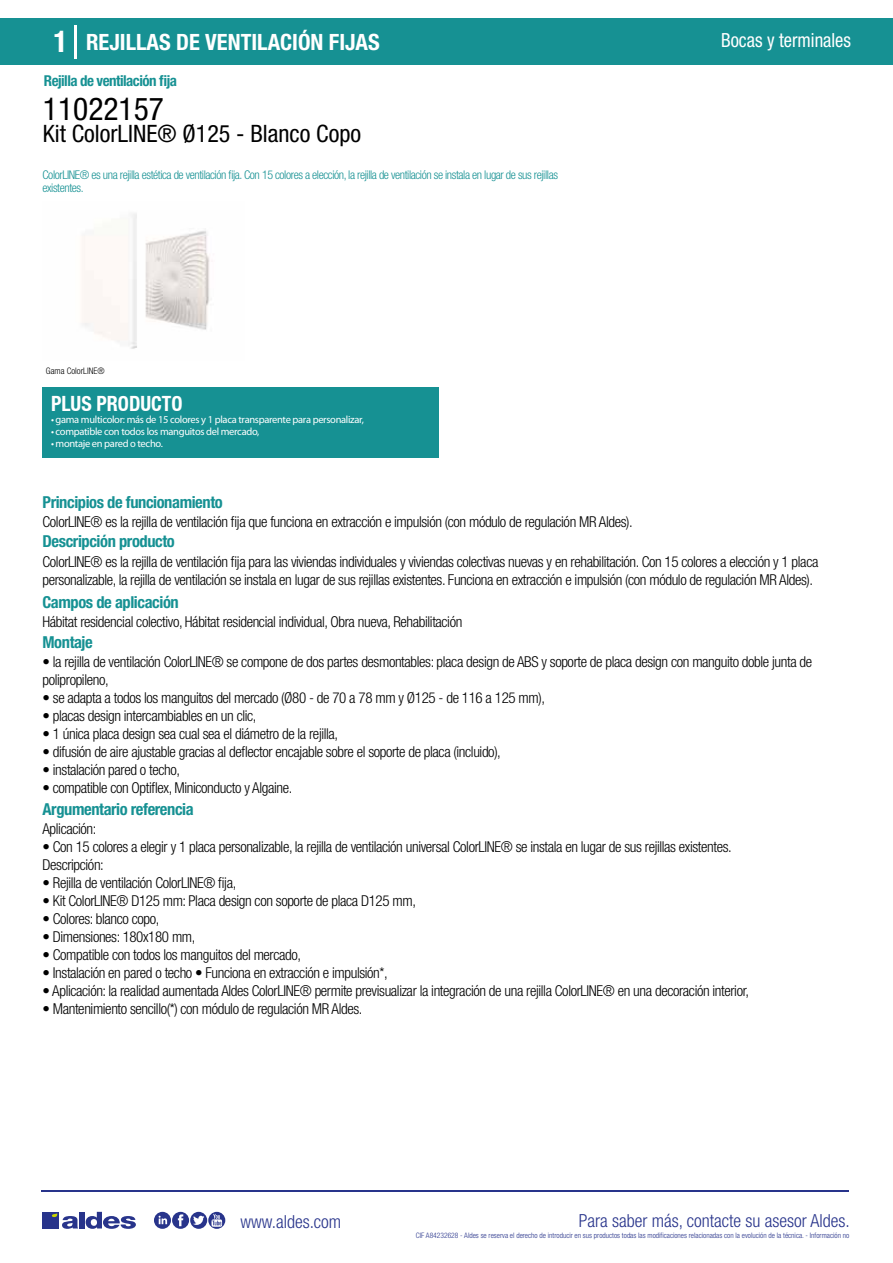
<style>
.page{position:relative;width:893px;height:1263px;background:#fff}
.page>*{position:absolute;margin:0;border:0;box-sizing:border-box;transform-origin:0 0}
.t1{font:condensed 31.5px "Helvetica Neue LT Std";color:#000}
.t2{font:condensed 24px "Helvetica Neue LT Std";color:#000}
.t3{font:700 condensed 22.5px "Helvetica Neue LT Std";color:#fff}
.t4{font:700 condensed 21px "Helvetica Neue";color:#fff;scale:.95 1}
.t5{font:condensed 19.5px "Helvetica Neue LT Std";color:#fff;scale:.95 1}
.t6{font:300 condensed 18px "Helvetica Neue";color:#28348b}
.t7{font:700 condensed 16.5px "Helvetica Neue LT Std";letter-spacing:-.025em;color:#169193}
.t8{font:300 condensed 15px/18px "Helvetica Neue LT Std";letter-spacing:-.025em;color:#000}
.t9{font:700 condensed 15px "Helvetica Neue LT Std";letter-spacing:-.035em;color:#169193}
.t10{font:300 condensed 12px/13.5px "Helvetica Neue LT Std";letter-spacing:-.035em;color:#169193}
.t11{font:10.5px "Myriad Pro";letter-spacing:-.03em;color:#fff}
.t12{font:300 condensed 9px "Helvetica Neue";color:#000}
.t13{font:300 condensed 7.5px "Helvetica Neue";color:#28348b}
.s1{font-size:30px}
</style>
<div class="page">
<div style="left:0;top:18px;width:893px;height:46px;background:#169193"></div>
<div style="left:43px;top:387px;width:396px;height:70px;background:#169193"></div>
<hr style="left:74px;top:25px;width:2px;height:33px;background:#fff">
<img style="left:82px;top:213px;width:128px;height:136px">
<hr style="left:41px;top:1190px;width:808px;height:1px;background:#28348b">
<svg style="left:154px;top:1212px;width:71px;height:17px"></svg>
<div style="left:42px;top:1212px;width:17px;height:16px;background:#28348b"></div>
<div style="left:79px;top:1212px;width:5px;height:16px;background:#28348b"></div>
<svg style="left:86px;top:1212px;width:50px;height:17px"></svg>
<svg style="left:52px;top:1213px;width:26px;height:16px"></svg>
<h3 class="t3" style="left:54px;top:28px;width:328px"><span class="s1">1</span> REJILLAS DE VENTILACIÓN FIJAS</h3>
<h3 class="t5" style="left:721px;top:29px;width:138px">Bocas y terminales</h3>
<p class="t9" style="left:44px;top:71px;width:135px">Rejilla de ventilación fija</p>
<h1 class="t1" style="left:43px;top:91px;width:122px">11022157</h1>
<h2 class="t2" style="left:43px;top:120px;width:320px">Kit ColorLINE® Ø125 - Blanco Copo</h2>
<p class="t10" style="left:43px;top:167px;width:517px">ColorLINE® es una rejilla estética de ventilación fija. Con 15 colores a elección, la rejilla de ventilación se instala en lugar de sus rejillas existentes.</p>
<p class="t12" style="left:46px;top:365px;width:60px">Gama ColorLINE®</p>
<h3 class="t4" style="left:51px;top:391px;width:140px">PLUS PRODUCTO</h3>
<p class="t11" style="left:51px;top:413px;width:314px">• gama multicolor: más de 15 colores y 1 placa transparente para personalizar,</p>
<p class="t11" style="left:51px;top:425px;width:210px">• compatible con todos los manguitos del mercado,</p>
<p class="t11" style="left:51px;top:437px;width:113px">• montaje en pared o techo.</p>
<p class="t7" style="left:43px;top:492px;width:182px">Principios de funcionamiento</p>
<p class="t7" style="left:43px;top:531px;width:134px">Descripción producto</p>
<p class="t8" style="left:43px;top:513px;width:592px">ColorLINE® es la rejilla de ventilación fija que funciona en extracción e impulsión (con módulo de regulación MR Aldes).</p>
<p class="t8" style="left:43px;top:552px;width:777px">ColorLINE® es la rejilla de ventilación fija para las viviendas individuales y viviendas colectivas nuevas y en rehabilitación. Con 15 colores a elección y 1 placa personalizable, la rejilla de ventilación se instala en lugar de sus rejillas existentes. Funciona en extracción e impulsión (con módulo de regulación MR Aldes).</p>
<p class="t8" style="left:43px;top:613px;width:421px">Hábitat residencial colectivo, Hábitat residencial individual, Obra nueva, Rehabilitación</p>
<p class="t8" style="left:43px;top:652px;width:771px">• la rejilla de ventilación ColorLINE® se compone de dos partes desmontables: placa design de ABS y soporte de placa design con manguito doble junta de polipropileno,</p>
<p class="t8" style="left:43px;top:688px;width:504px">• se adapta a todos los manguitos del mercado (Ø80 - de 70 a 78 mm y Ø125 - de 116 a 125 mm),</p>
<p class="t8" style="left:43px;top:706px;width:215px">• placas design intercambiables en un clic,</p>
<p class="t8" style="left:43px;top:724px;width:297px">• 1 única placa design sea cual sea el diámetro de la rejilla,</p>
<p class="t8" style="left:43px;top:742px;width:460px">• difusión de aire ajustable gracias al deflector encajable sobre el soporte de placa (incluido),</p>
<p class="t8" style="left:43px;top:760px;width:139px">• instalación pared o techo,</p>
<p class="t8" style="left:43px;top:778px;width:251px">• compatible con Optiflex, Miniconducto y Algaine.</p>
<p class="t7" style="left:43px;top:592px;width:138px">Campos de aplicación</p>
<p class="t7" style="left:43px;top:632px;width:52px">Montaje</p>
<p class="t7" style="left:43px;top:799px;width:153px">Argumentario referencia</p>
<p class="t8" style="left:43px;top:819px;width:55px">Aplicación:</p>
<p class="t8" style="left:43px;top:837px;width:691px">• Con 15 colores a elegir y 1 placa personalizable, la rejilla de ventilación universal ColorLINE® se instala en lugar de sus rejillas existentes.<br>Descripción:</p>
<p class="t8" style="left:43px;top:873px;width:195px">• Rejilla de ventilación ColorLINE® fija,</p>
<p class="t8" style="left:43px;top:891px;width:375px">• Kit ColorLINE® D125 mm: Placa design con soporte de placa D125 mm,</p>
<p class="t8" style="left:43px;top:909px;width:118px">• Colores: blanco copo,</p>
<p class="t8" style="left:43px;top:927px;width:154px">• Dimensiones: 180x180 mm,</p>
<p class="t8" style="left:43px;top:945px;width:260px">• Compatible con todos los manguitos del mercado,</p>
<p class="t8" style="left:43px;top:963px;width:347px">• Instalación en pared o techo • Funciona en extracción e impulsión*,</p>
<p class="t8" style="left:43px;top:981px;width:708px">• Aplicación: la realidad aumentada Aldes ColorLINE® permite previsualizar la integración de una rejilla ColorLINE® en una decoración interior,</p>
<p class="t8" style="left:43px;top:999px;width:321px">• Mantenimiento sencillo(*) con módulo de regulación MR Aldes.</p>
<p class="t6" style="left:240px;top:1211px;width:102px">www.aldes.com</p>
<p class="t6" style="left:579px;top:1211px;width:272px">Para saber más, contacte su asesor Aldes.</p>
<p class="t13" style="left:416px;top:1230px;width:435px">CIF A84232628 - Aldes se reserva el derecho de introducir en sus productos todas las modificaciones relacionadas con la evolución de la técnica. - Información no</p>
</div>
